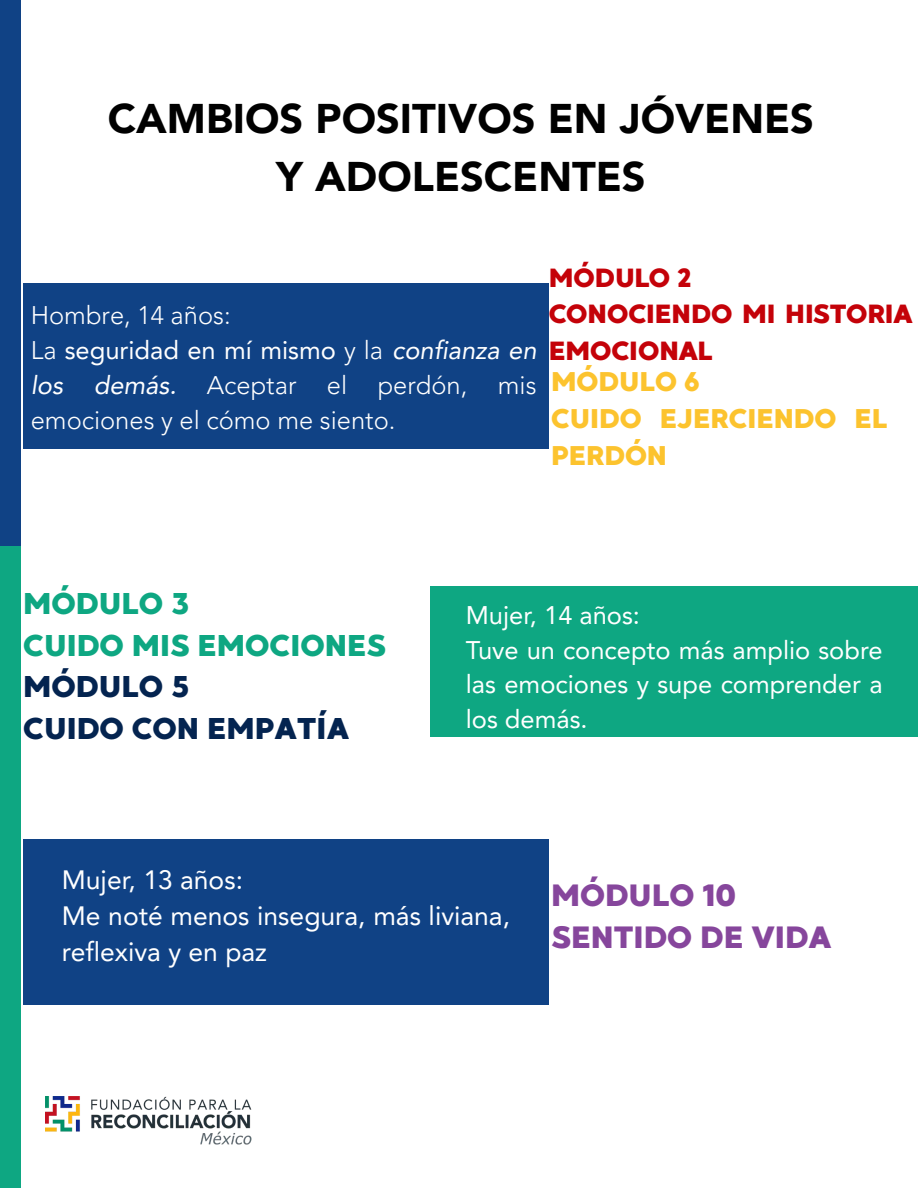
<style>
.page{position:relative;width:918px;height:1188px;background:#fff}
.page>*{position:absolute;margin:0;border:0;box-sizing:border-box;transform-origin:0 0}
.t1{font:900 41.4px/57.9px "Avenir LT Pro";color:#000;text-align:center}
.t2{font:30.75px/42.8px "MADE Good Time Grotesk";color:#86469c}
.t3{font:30px/41.7px "MADE Good Time Grotesk";color:#0ea782}
.t4{font:30px/41.7px "MADE Good Time Grotesk";color:#042450}
.t5{font:27px/37.2px "MADE Good Time Grotesk";color:#fcc32e}
.t6{font:26.55px/36px "Avenir LT Pro";color:#fff}
.t7{font:26.25px/36.2px "MADE Good Time Grotesk";color:#c40209}
.t8{font:300 25.5px/34.8px "Avenir LT Pro";color:#fff}
.t9{font:25.5px/34.8px "Avenir LT Pro";color:#fff}
.s1{font-weight:400}
.s2{font-weight:400;font-style:italic}
</style>
<div class="page">
<div style="left:0;top:545px;width:21px;height:643px;background:#0ea782"></div>
<div style="left:0;top:0;width:21px;height:545px;background:#104285"></div>
<div style="left:23px;top:283px;width:526px;height:166px;background:#104285"></div>
<div style="left:431px;top:587px;width:487px;height:150px;background:#0ea782"></div>
<div style="left:23px;top:839px;width:526px;height:166px;background:#104285"></div>
<img style="left:46px;top:1097px;width:206px;height:48px">
<h1 class="t1" style="left:108px;top:94px;width:708px">CAMBIOS POSITIVOS EN JÓVENES<br>Y ADOLESCENTES</h1>
<p class="t8" style="left:31px;top:300px;width:507px">Hombre, 14 años:<br>La <span class="s1">seguridad en mí mismo</span> y la <span class="s2">confianza en los demás.</span> Aceptar el perdón, mis emociones y el cómo me siento.</p>
<p class="t7" style="left:549px;top:260px;width:366px">MÓDULO 2<br>CONOCIENDO MI HISTORIA<br>EMOCIONAL</p>
<p class="t5" style="left:551px;top:363px;width:338px">MÓDULO 6<br>CUIDO EJERCIENDO EL<br>PERDÓN</p>
<p class="t3" style="left:23px;top:583px;width:364px">MÓDULO 3<br>CUIDO MIS EMOCIONES</p>
<p class="t4" style="left:23px;top:666px;width:328px">MÓDULO 5<br>CUIDO CON EMPATÍA</p>
<p class="t9" style="left:466px;top:600px;width:418px">Mujer, 14 años:<br>Tuve un concepto más amplio sobre las emociones y supe comprender a los demás.</p>
<p class="t6" style="left:62px;top:864px;width:450px">Mujer, 13 años:<br>Me noté menos insegura, más liviana, reflexiva y en paz</p>
<p class="t2" style="left:551px;top:874px;width:282px">MÓDULO 10<br>SENTIDO DE VIDA</p>
</div>
